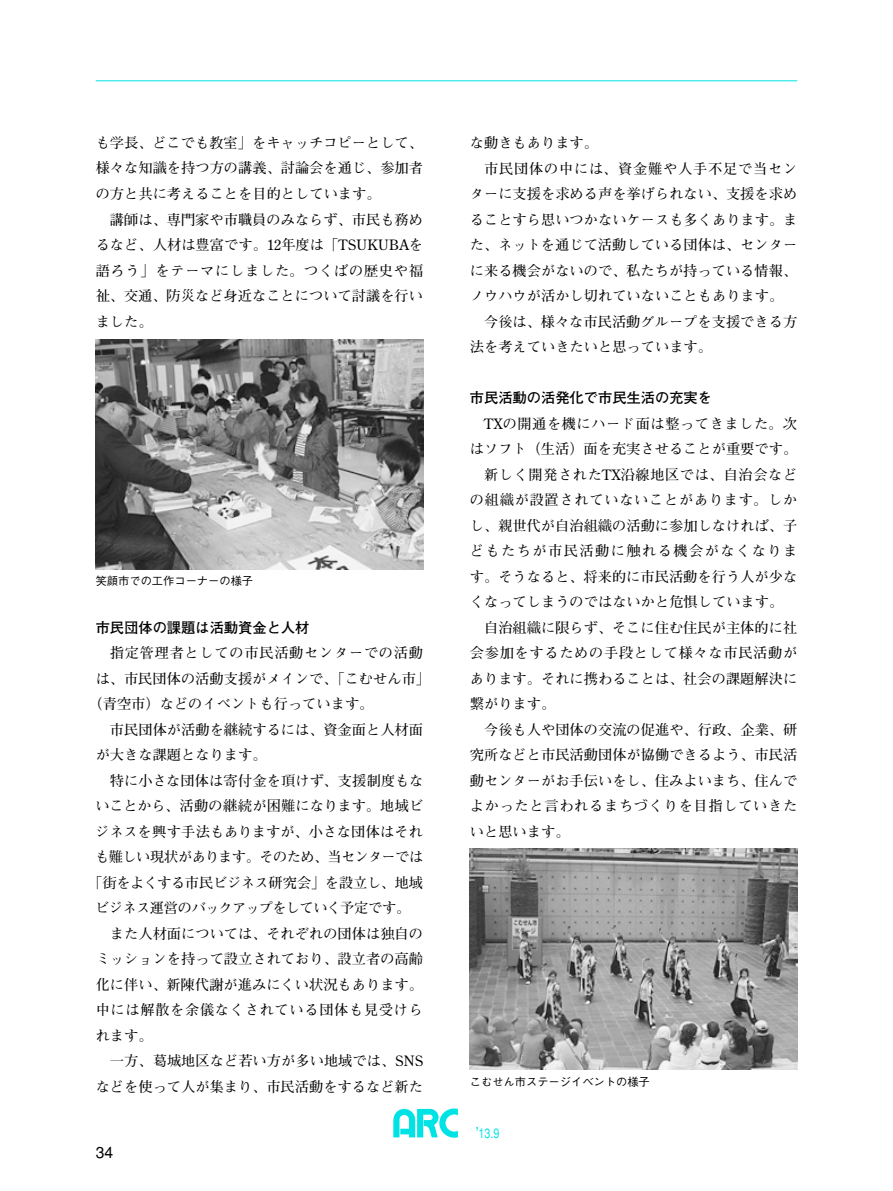
<style>
.page{position:relative;width:893px;height:1191px;background:#fff}
.page>*{position:absolute;margin:0;border:0;box-sizing:border-box;transform-origin:0 0}
.t1{font:15.75px "Gothic BBB Medium 83 pv RKSJ H";color:#000}
.t2{font:14.25px/25.5px "Futo Min A101 Bold 83 pv RKSJ H";color:#000;text-align:justify}
.t3{font:14.25px "Futo Min A101 Bold 83 pv RKSJ H";letter-spacing:.045em;color:#000}
.t4{font:14.25px "Futo Min A101 Bold 83 pv RKSJ H";letter-spacing:.05em;color:#000}
.t5{font:14.25px "Futo Min A101 Bold 83 pv RKSJ H";letter-spacing:-.04em;color:#000}
.t6{font:14.25px "Futo Go B101 Bold 83 pv RKSJ H";color:#000}
.t7{font:14.25px "Futo Min A101 Bold 83 pv RKSJ H";letter-spacing:-.025em;color:#000}
.t8{font:14.25px "Futo Min A101 Bold 83 pv RKSJ H";letter-spacing:.035em;color:#000}
.t9{font:14.25px "Futo Min A101 Bold 83 pv RKSJ H";letter-spacing:.04em;color:#000}
.t10{font:14.25px "Futo Min A101 Bold 83 pv RKSJ H";letter-spacing:.1em;color:#000}
.t11{font:13.5px "Gothic BBB Medium 83 pv RKSJ H";color:#00e3e5;scale:.8 1}
.t12{font:11.25px "Gothic BBB Medium 83 pv RKSJ H";color:#000}
</style>
<div class="page">
<svg style="left:393px;top:1108px;width:65px;height:29px"></svg>
<hr style="left:96px;top:80px;width:701px;height:1px;background:#00e3e5">
<img style="left:96px;top:339px;width:327px;height:230px">
<img style="left:470px;top:848px;width:327px;height:221px">
<p class="t2" style="left:96px;top:132px;width:329px">も学長、どこでも教室」をキャッチコピーとして、様々な知識を持つ方の講義、討論会を通じ、参加者の方と共に考えることを目的としています。</p>
<p class="t2" style="left:96px;top:208px;width:329px;text-indent:14px">講師は、専門家や市職員のみならず、市民も務めるなど、人材は豊富です。12年度は「TSUKUBAを語ろう」をテーマにしました。つくばの歴史や福祉、交通、防災など身近なことについて討議を行いました。</p>
<p class="t12" style="left:96px;top:577px;width:159px">笑顔市での工作コーナーの様子</p>
<p class="t6" style="left:96px;top:622px;width:215px">市民団体の課題は活動資金と人材</p>
<p class="t4" style="left:110px;top:647px;width:315px">指定管理者としての市民活動センターでの活動</p>
<p class="t2" style="left:96px;top:667px;width:336px">は、市民団体の活動支援がメインで、「こむせん市」</p>
<p class="t2" style="left:89px;top:693px;width:286px">（青空市）などのイベントも行っています。</p>
<p class="t2" style="left:110px;top:718px;width:315px">市民団体が活動を継続するには、資金面と人材面</p>
<p class="t2" style="left:96px;top:744px;width:172px">が大きな課題となります。</p>
<p class="t2" style="left:110px;top:769px;width:315px">特に小さな団体は寄付金を頂けず、支援制度もな</p>
<p class="t2" style="left:95px;top:795px;width:329px">いことから、活動の継続が困難になります。地域ビ</p>
<p class="t2" style="left:95px;top:820px;width:329px">ジネスを興す手法もありますが、小さな団体はそれ</p>
<p class="t5" style="left:95px;top:851px;width:330px">も難しい現状があります。そのため、当センターでは</p>
<p class="t7" style="left:88px;top:877px;width:336px">「街をよくする市民ビジネス研究会」を設立し、地域</p>
<p class="t5" style="left:95px;top:902px;width:317px">ビジネス運営のバックアップをしていく予定です。</p>
<p class="t2" style="left:110px;top:922px;width:315px">また人材面については、それぞれの団体は独自の</p>
<p class="t2" style="left:96px;top:948px;width:329px">ミッションを持って設立されており、設立者の高齢</p>
<p class="t2" style="left:96px;top:973px;width:329px">化に伴い、新陳代謝が進みにくい状況もあります。</p>
<p class="t3" style="left:96px;top:1004px;width:329px">中には解散を余儀なくされている団体も見受けら</p>
<p class="t2" style="left:96px;top:1024px;width:58px">れます。</p>
<p class="t2" style="left:110px;top:1050px;width:315px">一方、葛城地区など若い方が多い地域では、SNS</p>
<p class="t2" style="left:96px;top:1075px;width:329px">などを使って人が集まり、市民活動をするなど新た</p>
<p class="t1" style="left:96px;top:1146px;width:19px">34</p>
<p class="t2" style="left:470px;top:132px;width:130px">な動きもあります。</p>
<p class="t4" style="left:484px;top:163px;width:315px">市民団体の中には、資金難や人手不足で当セン</p>
<p class="t2" style="left:470px;top:183px;width:329px">ターに支援を求める声を挙げられない、支援を求め</p>
<p class="t2" style="left:470px;top:208px;width:329px">ることすら思いつかないケースも多くあります。ま</p>
<p class="t2" style="left:470px;top:234px;width:329px">た、ネットを通じて活動している団体は、センター</p>
<p class="t2" style="left:470px;top:259px;width:329px">に来る機会がないので、私たちが持っている情報、</p>
<p class="t2" style="left:470px;top:285px;width:315px">ノウハウが活かし切れていないこともあります。</p>
<p class="t2" style="left:484px;top:310px;width:315px">今後は、様々な市民活動グループを支援できる方</p>
<p class="t2" style="left:470px;top:336px;width:244px">法を考えていきたいと思っています。</p>
<p class="t6" style="left:470px;top:392px;width:244px">市民活動の活発化で市民生活の充実を</p>
<p class="t8" style="left:484px;top:418px;width:315px">TXの開通を機にハード面は整ってきました。次</p>
<p class="t2" style="left:470px;top:438px;width:329px">はソフト（生活）面を充実させることが重要です。</p>
<p class="t9" style="left:484px;top:469px;width:315px">新しく開発されたTX沿線地区では、自治会など</p>
<p class="t4" style="left:470px;top:494px;width:329px">の組織が設置されていないことがあります。しか</p>
<p class="t2" style="left:470px;top:514px;width:329px">し、親世代が自治組織の活動に参加しなければ、子</p>
<p class="t10" style="left:470px;top:545px;width:329px">どもたちが市民活動に触れる機会がなくなりま</p>
<p class="t2" style="left:470px;top:565px;width:329px">す。そうなると、将来的に市民活動を行う人が少な</p>
<p class="t2" style="left:470px;top:591px;width:315px">くなってしまうのではないかと危惧しています。</p>
<p class="t2" style="left:484px;top:616px;width:315px">自治組織に限らず、そこに住む住民が主体的に社</p>
<p class="t3" style="left:470px;top:647px;width:329px">会参加をするための手段として様々な市民活動が</p>
<p class="t2" style="left:470px;top:667px;width:329px">あります。それに携わることは、社会の課題解決に</p>
<p class="t2" style="left:470px;top:693px;width:87px">繋がります。</p>
<p class="t2" style="left:484px;top:718px;width:315px">今後も人や団体の交流の促進や、行政、企業、研</p>
<p class="t2" style="left:470px;top:744px;width:329px">究所などと市民活動団体が協働できるよう、市民活</p>
<p class="t2" style="left:470px;top:769px;width:329px">動センターがお手伝いをし、住みよいまち、住んで</p>
<p class="t3" style="left:470px;top:800px;width:329px">よかったと言われるまちづくりを目指していきた</p>
<p class="t2" style="left:470px;top:820px;width:101px">いと思います。</p>
<p class="t12" style="left:470px;top:1077px;width:181px">こむせん市ステージイベントの様子</p>
<p class="t11" style="left:476px;top:1128px;width:31px">’13.9</p>
</div>
